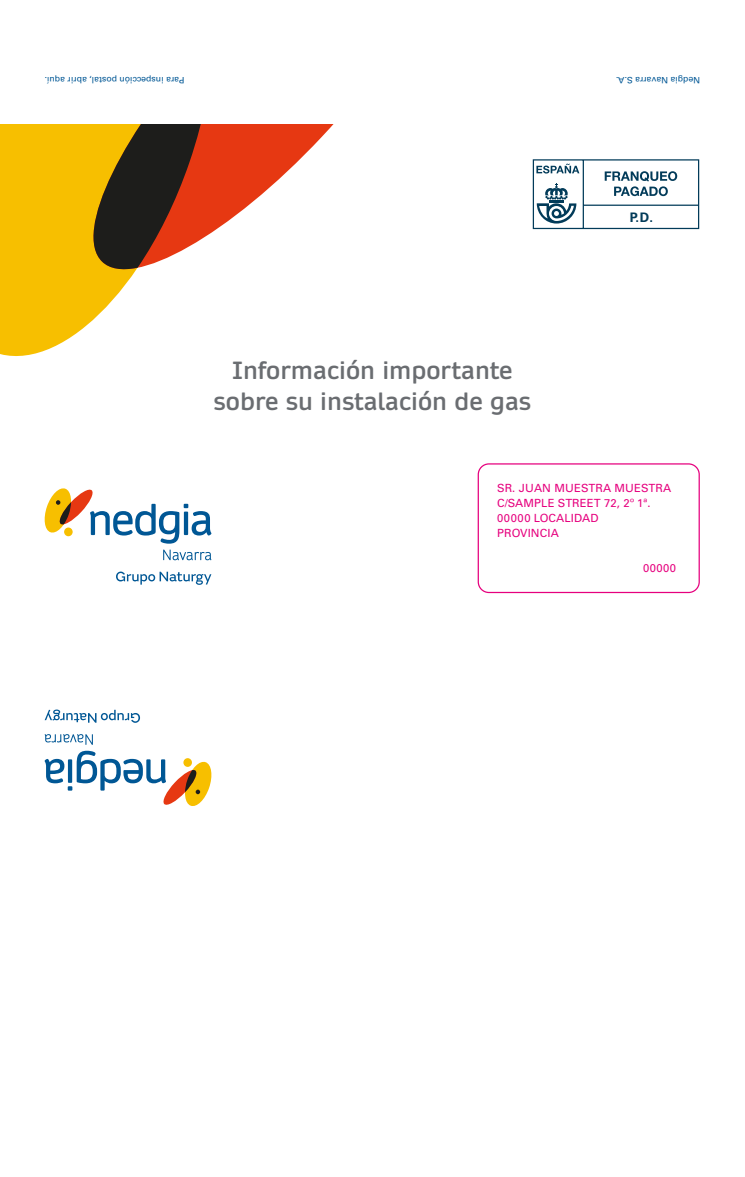
<style>
.page{position:relative;width:745px;height:1177px;background:#fff}
.page>*{position:absolute;margin:0;border:0;box-sizing:border-box;transform-origin:0 0}
.t1{font:600 23.75px/31.2px "Daytona Pro";color:#6a6d71;text-align:center}
.t2{font:700 13.12px "Univers";color:#023b59}
.t3{font:11.25px/15px "Univers";letter-spacing:.01em;color:#e6007e}
.t4{font:8.75px "Univers";color:#005795}
</style>
<div class="page">
<svg style="left:532px;top:159px;width:167px;height:71px"></svg>
<div style="left:477px;top:463px;width:222px;height:130px;border:1px solid #e6007e;border-radius:11px"></div>
<svg style="left:0;top:124px;width:121px;height:232px;background:#f7c61e"></svg>
<svg style="left:72px;top:124px;width:262px;height:166px"></svg>
<svg style="left:72px;top:124px;width:141px;height:147px;background:#905c21"></svg>
<svg style="left:44px;top:488px;width:167px;height:55px"></svg>
<svg style="left:116px;top:571px;width:95px;height:14px"></svg>
<svg style="left:163px;top:549px;width:48px;height:11px"></svg>
<svg style="left:45px;top:750px;width:167px;height:56px"></svg>
<svg style="left:45px;top:709px;width:95px;height:13px"></svg>
<svg style="left:45px;top:734px;width:48px;height:10px"></svg>
<p class="t4" style="left:184px;top:86px;width:141px;rotate:-180deg">Para inspección postal, abrir aquí.</p>
<p class="t4" style="left:699px;top:86px;width:86px;rotate:-180deg">Nedgia Navarra S.A.</p>
<h1 class="t1" style="left:213px;top:354px;width:319px">Información importante sobre su instalación de gas</h1>
<p class="t2" style="left:629px;top:209px;width:25px">P.D.</p>
<p class="t3" style="left:496px;top:480px;width:176px">SR. JUAN MUESTRA MUESTRA<br>C/SAMPLE STREET 72, 2º 1ª.<br>00000 LOCALIDAD<br>PROVINCIA</p>
<p class="t3" style="left:642px;top:561px;width:35px">00000</p>
</div>
